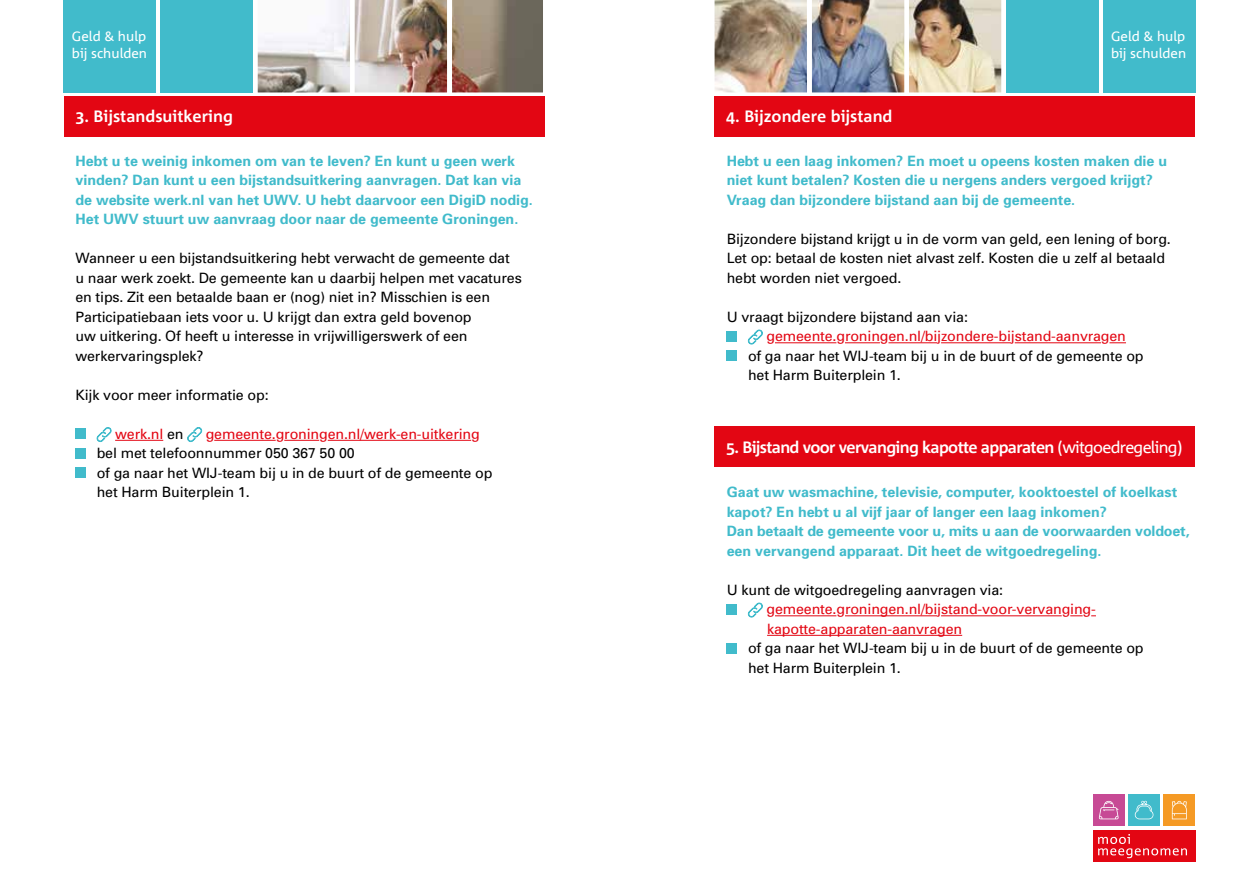
<style>
.page{position:relative;width:1259px;height:893px;background:#fff}
.page>*{position:absolute;margin:0;border:0;box-sizing:border-box;transform-origin:0 0}
.t1{font:700 16.5px "Corpid";letter-spacing:-.04em;color:#fff}
.t2{font:700 16.5px "Corpid";color:#fff}
.t3{font:14.25px/19.5px "Univers";letter-spacing:-.01em;color:#000}
.t4{font:700 14.25px/19.5px "Univers";color:#41bbcb}
.t5{font:14.25px/19.5px "Univers";letter-spacing:-.01em;color:#e30613}
.t6{font:13.65px/16.4px "Corpid Office";color:#fff}
.s1{color:#000}
.s2{font-family:"Corpid Office";font-weight:400}
</style>
<div class="page">
<div style="left:1093px;top:795px;width:31px;height:31px;background:#c74a95"></div>
<div style="left:1128px;top:795px;width:31px;height:31px;background:#41bbcb"></div>
<div style="left:1093px;top:830px;width:102px;height:31px;background:#e30613"></div>
<svg style="left:1098px;top:801px;width:20px;height:18px"></svg>
<div style="left:1163px;top:795px;width:32px;height:31px;background:#f59a25"></div>
<svg style="left:1171px;top:801px;width:15px;height:18px"></svg>
<svg style="left:1098px;top:834px;width:89px;height:24px"></svg>
<svg style="left:1134px;top:801px;width:20px;height:18px"></svg>
<hr style="left:115px;top:440px;width:48px;height:1px;background:#e30613">
<hr style="left:214px;top:440px;width:62px;height:1px;background:#e30613">
<hr style="left:284px;top:440px;width:35px;height:1px;background:#e30613">
<hr style="left:328px;top:440px;width:143px;height:1px;background:#e30613">
<div style="left:75px;top:429px;width:11px;height:10px;background:#41bbcb"></div>
<svg style="left:96px;top:427px;width:16px;height:15px"></svg>
<svg style="left:187px;top:427px;width:15px;height:15px"></svg>
<div style="left:75px;top:448px;width:11px;height:10px;background:#41bbcb"></div>
<div style="left:75px;top:468px;width:11px;height:10px;background:#41bbcb"></div>
<div style="left:161px;top:0;width:92px;height:92px;background:#41bbcb"></div>
<div style="left:64px;top:96px;width:480px;height:40px;background:#e30613"></div>
<img style="left:258px;top:0;width:285px;height:92px">
<div style="left:64px;top:0;width:92px;height:92px;background:#41bbcb"></div>
<hr style="left:775px;top:342px;width:61px;height:1px;background:#e30613">
<hr style="left:845px;top:342px;width:35px;height:1px;background:#e30613">
<hr style="left:888px;top:342px;width:49px;height:1px;background:#e30613">
<hr style="left:941px;top:342px;width:70px;height:1px;background:#e30613">
<hr style="left:1014px;top:342px;width:87px;height:1px;background:#e30613">
<svg style="left:1109px;top:342px;width:17px;height:1px"></svg>
<hr style="left:775px;top:615px;width:61px;height:1px;background:#e30613">
<hr style="left:845px;top:615px;width:92px;height:1px;background:#e30613">
<hr style="left:941px;top:615px;width:120px;height:1px;background:#e30613">
<svg style="left:1070px;top:615px;width:12px;height:1px"></svg>
<hr style="left:767px;top:635px;width:195px;height:1px;background:#e30613">
<div style="left:726px;top:331px;width:11px;height:10px;background:#41bbcb"></div>
<svg style="left:747px;top:330px;width:16px;height:15px"></svg>
<div style="left:726px;top:351px;width:11px;height:10px;background:#41bbcb"></div>
<div style="left:726px;top:604px;width:11px;height:10px;background:#41bbcb"></div>
<svg style="left:747px;top:603px;width:16px;height:15px"></svg>
<div style="left:726px;top:643px;width:11px;height:10px;background:#41bbcb"></div>
<div style="left:714px;top:96px;width:481px;height:40px;background:#e30613"></div>
<img style="left:714px;top:0;width:287px;height:92px">
<div style="left:1103px;top:0;width:92px;height:92px;background:#41bbcb"></div>
<div style="left:714px;top:426px;width:481px;height:41px;background:#e30613"></div>
<div style="left:1006px;top:0;width:92px;height:92px;background:#41bbcb"></div>
<p class="t6" style="left:72px;top:29px;width:77px">Geld &amp; hulp bij schulden</p>
<p class="t6" style="left:1111px;top:29px;width:77px">Geld &amp; hulp bij schulden</p>
<p class="t2" style="left:75px;top:108px;width:159px">3. Bijstandsuitkering</p>
<p class="t2" style="left:726px;top:108px;width:168px">4. Bijzondere bijstand</p>
<p class="t4" style="left:75px;top:151px;width:459px">Hebt u te weinig inkomen om van te leven? En kunt u geen werk vinden? Dan kunt u een bijstandsuitkering aanvragen. Dat kan via de website werk.nl van het UWV. U hebt daarvoor een DigiD nodig.<br>Het UWV stuurt uw aanvraag door naar de gemeente Groningen.</p>
<p class="t3" style="left:75px;top:248px;width:448px">Wanneer u een bijstandsuitkering hebt verwacht de gemeente dat u naar werk zoekt. De gemeente kan u daarbij helpen met vacatures en tips. Zit een betaalde baan er (nog) niet in? Misschien is een Participatiebaan iets voor u. U krijgt dan extra geld bovenop<br>uw uitkering. Of heeft u interesse in vrijwilligerswerk of een werkervaringsplek?</p>
<p class="t3" style="left:75px;top:385px;width:195px">Kijk voor meer informatie op:</p>
<p class="t5" style="left:115px;top:424px;width:70px">werk.nl <span class="s1">en</span></p>
<p class="t5" style="left:206px;top:424px;width:276px">gemeente.groningen.nl/werk-en-uitkering</p>
<p class="t3" style="left:97px;top:443px;width:397px">bel met telefoonnummer 050 367 50 00<br>of ga naar het WIJ-team bij u in de buurt of de gemeente op het Harm Buiterplein 1.</p>
<p class="t4" style="left:726px;top:151px;width:442px">Hebt u een laag inkomen? En moet u opeens kosten maken die u niet kunt betalen? Kosten die u nergens anders vergoed krijgt?<br>Vraag dan bijzondere bijstand aan bij de gemeente.</p>
<p class="t3" style="left:726px;top:229px;width:446px">Bijzondere bijstand krijgt u in de vorm van geld, een lening of borg.<br>Let op: betaal de kosten niet alvast zelf. Kosten die u zelf al betaald hebt worden niet vergoed.</p>
<p class="t3" style="left:726px;top:307px;width:243px">U vraagt bijzondere bijstand aan via:</p>
<p class="t5" style="left:766px;top:326px;width:361px">gemeente.groningen.nl/bijzondere-bijstand-aanvragen</p>
<p class="t3" style="left:748px;top:346px;width:397px">of ga naar het WIJ-team bij u in de buurt of de gemeente op het Harm Buiterplein 1.</p>
<p class="t1" style="left:726px;top:438px;width:458px">5. Bijstand voor vervanging kapotte apparaten <span class="s2">(witgoedregeling)</span></p>
<p class="t4" style="left:726px;top:482px;width:464px">Gaat uw wasmachine, televisie, computer, kooktoestel of koelkast kapot? En hebt u al vijf jaar of langer een laag inkomen?<br>Dan betaalt de gemeente voor u, mits u aan de voorwaarden voldoet, een vervangend apparaat. Dit heet de witgoedregeling.</p>
<p class="t3" style="left:726px;top:580px;width:278px">U kunt de witgoedregeling aanvragen via:</p>
<p class="t5" style="left:766px;top:599px;width:331px">gemeente.groningen.nl/bijstand-voor-vervanging&shy;kapotte-apparaten-aanvragen</p>
<p class="t3" style="left:748px;top:638px;width:397px">of ga naar het WIJ-team bij u in de buurt of de gemeente op het Harm Buiterplein 1.</p>
</div>
